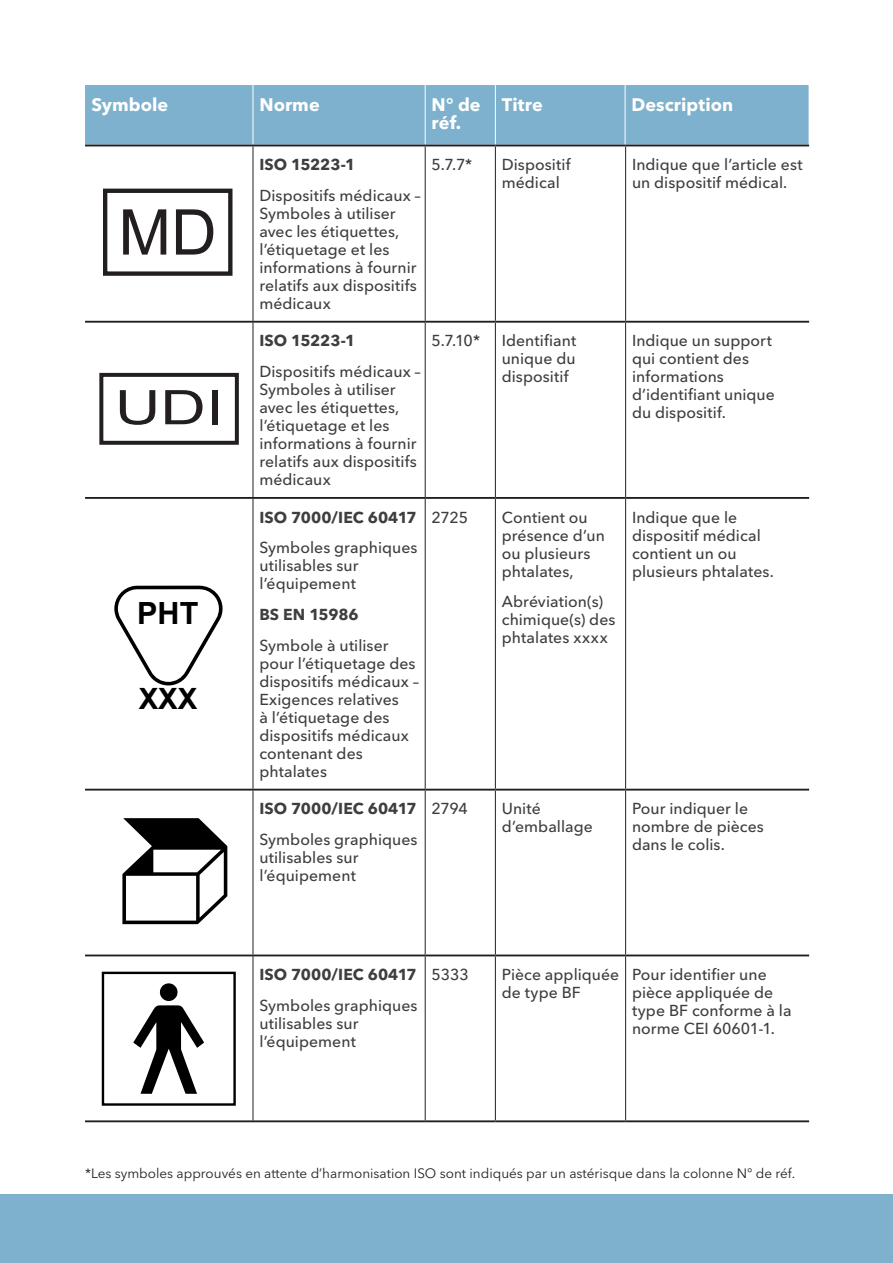
<style>
.page{position:relative;width:893px;height:1263px;background:#fff}
.page>*{position:absolute;margin:0;border:0;box-sizing:border-box;transform-origin:0 0}
.t1{font:63.15px "Arial";color:#231f20}
.t2{font:47.7px "Arial";color:#231f20;scale:1.32 1}
.t3{font:700 30.6px "Arial";color:#000}
.t4{font:700 29.25px "Arial";color:#000}
.t5{font:700 18px/18px "Avenir Next LT Pro";letter-spacing:.005em;color:#fff}
.Table_copy{font:500 15.75px/18px "Avenir Next LT Pro";letter-spacing:.005em;color:#3e3e3f}
.Table_copy-2{font:700 15.75px "Avenir Next LT Pro";color:#3e3e3f}
.IFU_TEXT{font:13.5px "Avenir Next LT Pro";color:#231f20}
</style>
<div class="page">
<div style="left:85px;top:85px;width:724px;height:60px;background:#7db1cd"></div>
<hr style="left:253px;top:85px;width:1px;height:60px;background:#fff">
<hr style="left:425px;top:85px;width:1px;height:60px;background:#fff">
<hr style="left:495px;top:85px;width:1px;height:60px;background:#fff">
<hr style="left:625px;top:85px;width:1px;height:60px;background:#fff">
<div style="left:0;top:1194px;width:893px;height:69px;background:#7db1cd"></div>
<hr style="left:253px;top:146px;width:1px;height:175px;background:#231f20">
<hr style="left:425px;top:146px;width:1px;height:175px;background:#231f20">
<hr style="left:495px;top:146px;width:1px;height:175px;background:#231f20">
<hr style="left:625px;top:146px;width:1px;height:175px;background:#231f20">
<hr style="left:253px;top:323px;width:1px;height:174px;background:#231f20">
<hr style="left:425px;top:323px;width:1px;height:174px;background:#231f20">
<hr style="left:495px;top:323px;width:1px;height:174px;background:#231f20">
<hr style="left:625px;top:323px;width:1px;height:174px;background:#231f20">
<hr style="left:253px;top:499px;width:1px;height:290px;background:#231f20">
<hr style="left:425px;top:499px;width:1px;height:290px;background:#231f20">
<hr style="left:495px;top:499px;width:1px;height:290px;background:#231f20">
<hr style="left:625px;top:499px;width:1px;height:290px;background:#231f20">
<hr style="left:253px;top:790px;width:1px;height:164px;background:#231f20">
<hr style="left:425px;top:790px;width:1px;height:164px;background:#231f20">
<hr style="left:495px;top:790px;width:1px;height:164px;background:#231f20">
<hr style="left:625px;top:790px;width:1px;height:164px;background:#231f20">
<hr style="left:253px;top:956px;width:1px;height:164px;background:#231f20">
<hr style="left:425px;top:956px;width:1px;height:164px;background:#231f20">
<hr style="left:495px;top:956px;width:1px;height:164px;background:#231f20">
<hr style="left:625px;top:956px;width:1px;height:164px;background:#231f20">
<hr style="left:85px;top:145px;width:168px;height:1px;background:#231f20">
<hr style="left:253px;top:145px;width:172px;height:1px;background:#231f20">
<hr style="left:425px;top:145px;width:70px;height:1px;background:#231f20">
<hr style="left:495px;top:145px;width:131px;height:1px;background:#231f20">
<hr style="left:626px;top:145px;width:183px;height:1px;background:#231f20">
<hr style="left:85px;top:321px;width:168px;height:2px;background:#231f20">
<hr style="left:253px;top:321px;width:172px;height:2px;background:#231f20">
<hr style="left:425px;top:321px;width:70px;height:2px;background:#231f20">
<hr style="left:495px;top:321px;width:131px;height:2px;background:#231f20">
<hr style="left:626px;top:321px;width:183px;height:2px;background:#231f20">
<hr style="left:85px;top:497px;width:168px;height:2px;background:#231f20">
<hr style="left:253px;top:497px;width:172px;height:2px;background:#231f20">
<hr style="left:425px;top:497px;width:70px;height:2px;background:#231f20">
<hr style="left:495px;top:497px;width:131px;height:2px;background:#231f20">
<hr style="left:626px;top:497px;width:183px;height:2px;background:#231f20">
<hr style="left:85px;top:789px;width:168px;height:1px;background:#231f20">
<hr style="left:253px;top:789px;width:172px;height:1px;background:#231f20">
<hr style="left:425px;top:789px;width:70px;height:1px;background:#231f20">
<hr style="left:495px;top:789px;width:131px;height:1px;background:#231f20">
<hr style="left:626px;top:789px;width:183px;height:1px;background:#231f20">
<hr style="left:85px;top:954px;width:168px;height:2px;background:#231f20">
<hr style="left:253px;top:954px;width:172px;height:2px;background:#231f20">
<hr style="left:425px;top:954px;width:70px;height:2px;background:#231f20">
<hr style="left:495px;top:954px;width:131px;height:2px;background:#231f20">
<hr style="left:626px;top:954px;width:183px;height:2px;background:#231f20">
<hr style="left:85px;top:1120px;width:168px;height:2px;background:#231f20">
<hr style="left:253px;top:1120px;width:172px;height:2px;background:#231f20">
<hr style="left:425px;top:1120px;width:70px;height:2px;background:#231f20">
<hr style="left:495px;top:1120px;width:131px;height:2px;background:#231f20">
<hr style="left:626px;top:1120px;width:183px;height:2px;background:#231f20">
<div style="left:103px;top:189px;width:129px;height:87px;border:4px solid #231f20"></div>
<div style="left:99px;top:373px;width:140px;height:72px;border:4px solid #231f20"></div>
<svg style="left:114px;top:586px;width:109px;height:99px"></svg>
<svg style="left:122px;top:818px;width:105px;height:106px"></svg>
<svg style="left:133px;top:983px;width:71px;height:111px"></svg>
<div style="left:102px;top:972px;width:134px;height:134px;border:2px solid #000"></div>
<p class="t5" style="left:91px;top:96px;width:78px">Symbole</p>
<p class="t5" style="left:259px;top:96px;width:62px">Norme</p>
<p class="t5" style="left:432px;top:96px;width:51px">N° de réf.</p>
<p class="t5" style="left:502px;top:96px;width:43px">Titre</p>
<p class="t5" style="left:631px;top:96px;width:103px">Description</p>
<p class="Table_copy-2" style="left:259px;top:155px;width:97px">ISO 15223-1</p>
<p class="Table_copy" style="left:259px;top:186px;width:163px">Dispositifs médicaux –<br>Symboles à utiliser avec les étiquettes, l’étiquetage et les informations à fournir relatifs aux dispositifs médicaux</p>
<p class="Table_copy" style="left:432px;top:156px;width:42px">5.7.7*</p>
<p class="Table_copy" style="left:502px;top:156px;width:70px">Dispositif médical</p>
<p class="Table_copy" style="left:632px;top:156px;width:172px">Indique que l’article est un dispositif médical.</p>
<p class="t1" style="left:118px;top:191px;width:100px">MD</p>
<p class="t2" style="left:115px;top:376px;width:84px">UDI</p>
<h3 class="t3" style="left:137px;top:591px;width:63px">PHT</h3>
<h3 class="t4" style="left:139px;top:678px;width:60px">XXX</h3>
<p class="Table_copy-2" style="left:259px;top:331px;width:97px">ISO 15223-1</p>
<p class="Table_copy" style="left:259px;top:363px;width:163px">Dispositifs médicaux –<br>Symboles à utiliser avec les étiquettes, l’étiquetage et les informations à fournir relatifs aux dispositifs médicaux</p>
<p class="Table_copy-2" style="left:259px;top:507px;width:159px">ISO 7000/IEC 60417</p>
<p class="Table_copy" style="left:259px;top:539px;width:160px">Symboles graphiques utilisables sur l’équipement</p>
<p class="Table_copy-2" style="left:259px;top:605px;width:101px">BS EN 15986</p>
<p class="Table_copy" style="left:259px;top:636px;width:161px">Symbole à utiliser pour l’étiquetage des dispositifs médicaux –<br>Exigences relatives<br>à l’étiquetage des dispositifs médicaux contenant des phtalates</p>
<p class="Table_copy-2" style="left:259px;top:799px;width:159px">ISO 7000/IEC 60417</p>
<p class="Table_copy" style="left:259px;top:830px;width:160px">Symboles graphiques utilisables sur l’équipement</p>
<p class="Table_copy" style="left:432px;top:332px;width:50px">5.7.10*</p>
<p class="Table_copy" style="left:502px;top:332px;width:76px;text-align:justify">Identifiant unique du dispositif</p>
<p class="Table_copy" style="left:632px;top:332px;width:144px">Indique un support qui contient des informations d’identifiant unique du dispositif.</p>
<p class="Table_copy" style="left:432px;top:508px;width:38px">2725</p>
<p class="Table_copy" style="left:502px;top:508px;width:105px">Contient ou présence d’un ou plusieurs phtalates,</p>
<p class="Table_copy" style="left:502px;top:593px;width:115px">Abréviation(s) chimique(s) des phtalates xxxx</p>
<p class="Table_copy" style="left:632px;top:508px;width:143px">Indique que le dispositif médical contient un ou plusieurs phtalates.</p>
<p class="Table_copy" style="left:432px;top:800px;width:38px">2794</p>
<p class="Table_copy" style="left:502px;top:800px;width:93px">Unité d’emballage</p>
<p class="Table_copy" style="left:632px;top:800px;width:133px">Pour indiquer le nombre de pièces dans le colis.</p>
<p class="Table_copy-2" style="left:259px;top:965px;width:159px">ISO 7000/IEC 60417</p>
<p class="Table_copy" style="left:259px;top:996px;width:160px">Symboles graphiques utilisables sur l’équipement</p>
<p class="Table_copy" style="left:432px;top:966px;width:39px">5333</p>
<p class="Table_copy" style="left:502px;top:966px;width:119px">Pièce appliquée de type BF</p>
<p class="Table_copy" style="left:632px;top:966px;width:161px">Pour identifier une pièce appliquée de type BF conforme à la norme CEI 60601-1.</p>
<p class="IFU_TEXT" style="left:85px;top:1165px;width:712px">*Les symboles approuvés en attente d’harmonisation ISO sont indiqués par un astérisque dans la colonne N° de réf.</p>
</div>
